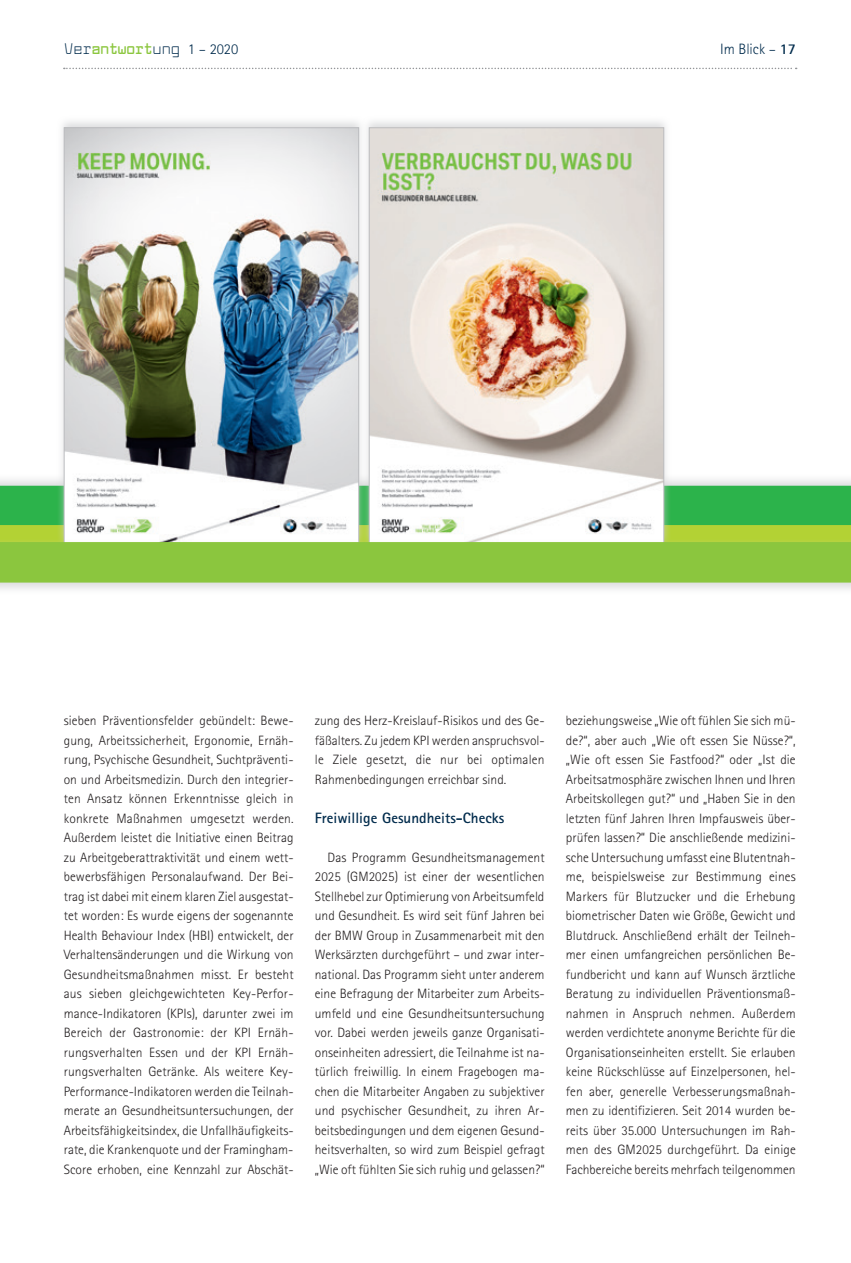
<style>
.page{position:relative;width:851px;height:1263px;background:#fff}
.page>*{position:absolute;margin:0;border:0;box-sizing:border-box;transform-origin:0 0}
.t1{font:700 15px "Rotis Sans Serif Std";color:#002b4c}
.t2{font:700 15px "Larabiefont Rg";color:#8bc63e}
.t3{font:300 15px "Rotis Sans Serif Std";color:#002b4c}
.t4{font:300 13.5px/19.5px "Rotis Sans Serif Std";color:#231f20;text-align:justify}
.s1{font-weight:400;color:#002b4c}
.s2{font-family:"Rotis Sans Serif Std";font-weight:300;color:#002b4c}
.s3{font-weight:700}
</style>
<div class="page">
<svg style="left:64px;top:68px;width:732px;height:1px"></svg>
<div style="left:0;top:473px;width:850px;height:57px;background:#d1d2d4;opacity:.75"></div>
<div style="left:0;top:486px;width:843px;height:40px;background:#2cb34b"></div>
<div style="left:0;top:525px;width:843px;height:40px;background:#b3d234"></div>
<div style="left:56px;top:115px;width:311px;height:434px;background:#d1d2d4;opacity:.75"></div>
<img style="left:66px;top:130px;width:291px;height:408px">
<div style="left:361px;top:115px;width:311px;height:434px;background:#d1d2d4;opacity:.75"></div>
<img style="left:371px;top:130px;width:290px;height:408px">
<div style="left:0;top:538px;width:850px;height:57px;background:#d1d2d4;opacity:.75"></div>
<div style="left:0;top:542px;width:843px;height:41px;background:#8bc63e"></div>
<p class="t2" style="left:64px;top:38px;width:175px"><span class="s1">Ver</span>antwort<span class="s1">ung</span> <span class="s2">1 – 2020</span></p>
<p class="t3" style="left:720px;top:40px;width:77px">Im Blick – <span class="s3">17</span></p>
<p class="t4" style="left:64px;top:711px;width:231px">sieben Präventionsfelder gebündelt: Bewe&shy;gung, Arbeitssicherheit, Ergonomie, Ernäh&shy;rung, Psychische Gesundheit, Suchtpräventi&shy;on und Arbeitsmedizin. Durch den integrier&shy;ten Ansatz können Erkenntnisse gleich in konkrete Maßnahmen umgesetzt werden.<br>Außerdem leistet die Initiative einen Beitrag zu Arbeitgeberattraktivität und einem wett&shy;bewerbsfähigen Personalaufwand. Der Bei&shy;trag ist dabei mit einem klaren Ziel ausgestat&shy;tet worden: Es wurde eigens der sogenannte Health Behaviour Index (HBI) entwickelt, der Verhaltensänderungen und die Wirkung von Gesundheitsmaßnahmen misst. Er besteht aus sieben gleichgewichteten Key-Perfor&shy;mance-Indikatoren (KPIs), darunter zwei im Bereich der Gastronomie: der KPI Ernäh&shy;rungsverhalten Essen und der KPI Ernäh&shy;rungsverhalten Getränke. Als weitere Key-Performance-Indikatoren werden die Teilnah&shy;merate an Gesundheitsuntersuchungen, der Arbeitsfähigkeitsindex, die Unfallhäufigkeits&shy;rate, die Krankenquote und der Framingham-Score erhoben, eine Kennzahl zur Abschät-</p>
<p class="t4" style="left:315px;top:711px;width:231px">zung des Herz-Kreislauf-Risikos und des Ge&shy;fäßalters. Zu jedem KPI werden anspruchsvol&shy;le Ziele gesetzt, die nur bei optimalen Rahmenbedingungen erreichbar sind.</p>
<p class="t1" style="left:315px;top:808px;width:191px">Freiwillige Gesundheits-Checks</p>
<p class="t4" style="left:315px;top:848px;width:231px;text-indent:13px">Das Programm Gesundheitsmanagement 2025 (GM2025) ist einer der wesentlichen Stellhebel zur Optimierung von Arbeitsumfeld und Gesundheit. Es wird seit fünf Jahren bei der BMW Group in Zusammenarbeit mit den Werksärzten durchgeführt – und zwar inter&shy;national. Das Programm sieht unter anderem eine Befragung der Mitarbeiter zum Arbeits&shy;umfeld und eine Gesundheitsuntersuchung vor. Dabei werden jeweils ganze Organisati&shy;onseinheiten adressiert, die Teilnahme ist na&shy;türlich freiwillig. In einem Fragebogen ma&shy;chen die Mitarbeiter Angaben zu subjektiver und psychischer Gesundheit, zu ihren Ar&shy;beitsbedingungen und dem eigenen Gesund&shy;heitsverhalten, so wird zum Beispiel gefragt „Wie oft fühlten Sie sich ruhig und gelassen?“</p>
<p class="t4" style="left:566px;top:711px;width:231px">beziehungsweise „Wie oft fühlen Sie sich mü&shy;de?“, aber auch „Wie oft essen Sie Nüsse?“, „Wie oft essen Sie Fastfood?“ oder „Ist die Arbeitsatmosphäre zwischen Ihnen und Ihren Arbeitskollegen gut?“ und „Haben Sie in den letzten fünf Jahren Ihren Impfausweis über&shy;prüfen lassen?“ Die anschließende medizini&shy;sche Untersuchung umfasst eine Blutentnah&shy;me, beispielsweise zur Bestimmung eines Markers für Blutzucker und die Erhebung biometrischer Daten wie Größe, Gewicht und Blutdruck. Anschließend erhält der Teilneh&shy;mer einen umfangreichen persönlichen Be&shy;fundbericht und kann auf Wunsch ärztliche Beratung zu individuellen Präventionsmaß&shy;nahmen in Anspruch nehmen. Außerdem werden verdichtete anonyme Berichte für die Organisationseinheiten erstellt. Sie erlauben keine Rückschlüsse auf Einzelpersonen, hel&shy;fen aber, generelle Verbesserungsmaßnah&shy;men zu identifizieren. Seit 2014 wurden be&shy;reits über 35.000 Untersuchungen im Rah&shy;men des GM2025 durchgeführt. Da einige Fachbereiche bereits mehrfach teilgenommen</p>
</div>
